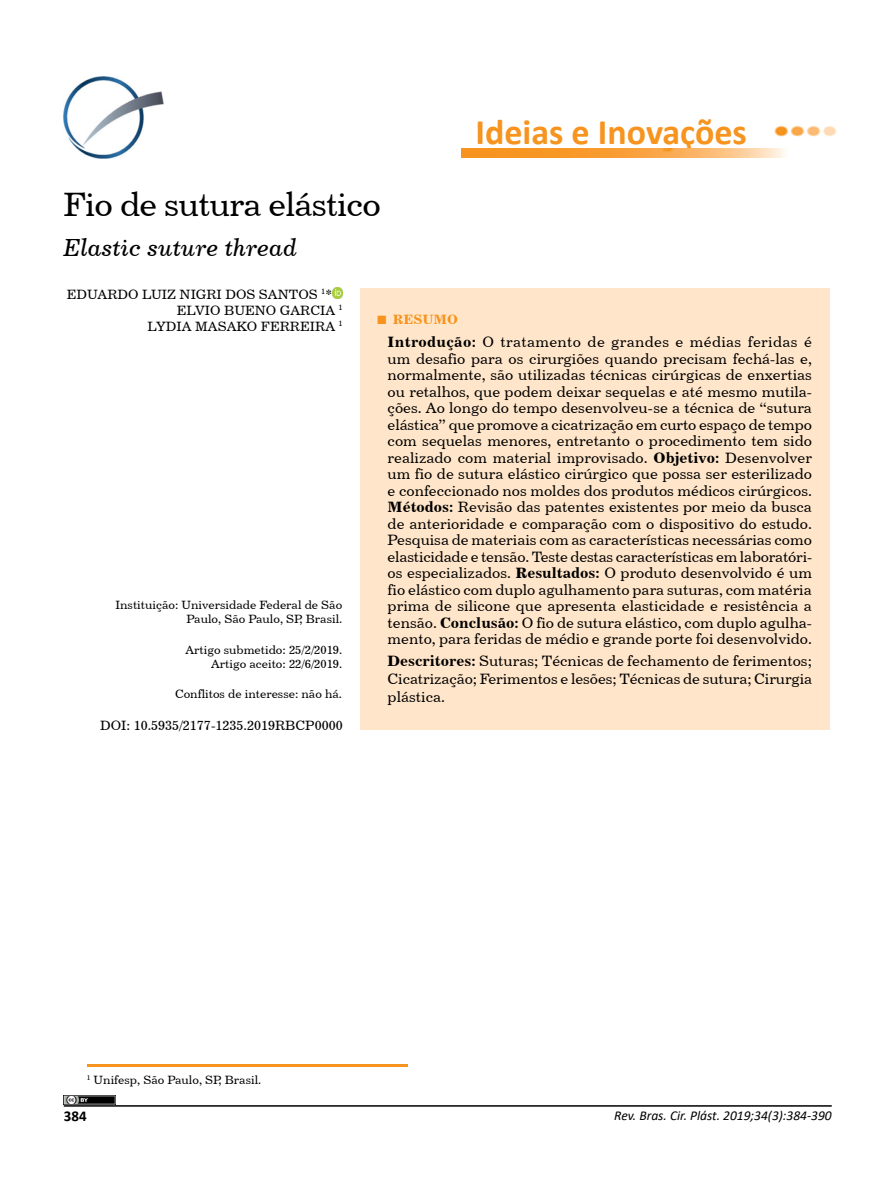
<style>
.page{position:relative;width:893px;height:1191px;background:#fff}
.page>*{position:absolute;margin:0;border:0;box-sizing:border-box;transform-origin:0 0}
.t1{font:700 36px "Calibri";color:#f7941f}
.t2{font:33.75px "Century 731 BT Roman A";letter-spacing:-.025em;color:#000}
.t3{font:24.75px "Century 731 BT Italic A";color:#000}
.t4{font:15px/16.5px "Century 731 BT Roman A";color:#000;text-align:justify}
.t5{font:700 15px "Calibri";color:#000}
.t6{font:13.5px "Century 731 BT Roman A";color:#000}
.t7{font:italic 13.5px "Calibri";color:#000}
.t8{font:13.5px "Century 731 BT Bold A";color:#f7941f}
.t9{font:12px/14.4px "Century 731 BT Roman A";color:#000;text-align:right}
.t10{font:12px/14.4px "Century 731 BT Roman A";color:#000101;text-align:right}
.s1{font-family:"Times New Roman";font-weight:700;font-size:18px}
.s2{font-family:"Century 731 BT Bold A"}
</style>
<div class="page">
<hr style="left:64px;top:1105px;width:768px;height:1px;background:#000">
<svg style="left:332px;top:288px;width:11px;height:10px"></svg>
<img style="left:63px;top:77px;width:101px;height:82px">
<div style="left:360px;top:288px;width:470px;height:441px;background:#ffe6ca"></div>
<hr style="left:87px;top:1064px;width:320px;height:2px;background:#f7941f">
<img style="left:64px;top:1095px;width:51px;height:9px">
<img style="left:774px;top:125px;width:63px;height:12px">
<img style="left:461px;top:148px;width:325px;height:9px">
<h2 class="t2" style="left:63px;top:183px;width:319px">Fio de sutura elástico</h2>
<h3 class="t3" style="left:63px;top:232px;width:235px">Elastic suture thread</h3>
<p class="t6" style="left:67px;top:285px;width:267px">EDUARDO LUIZ NIGRI DOS SANTOS <sup>1</sup>*</p>
<p class="t6" style="left:177px;top:302px;width:167px">ELVIO BUENO GARCIA <sup>1</sup></p>
<p class="t6" style="left:148px;top:318px;width:197px">LYDIA MASAKO FERREIRA <sup>1</sup></p>
<p class="t8" style="left:376px;top:311px;width:83px"><span class="s1">■</span> RESUMO</p>
<h1 class="t1" style="left:475px;top:107px;width:273px">Ideias e Inovações</h1>
<p class="t10" style="left:116px;top:597px;width:228px">Instituição: Universidade Federal de São<br>Paulo, São Paulo, SP, Brasil.</p>
<p class="t9" style="left:186px;top:642px;width:158px">Artigo submetido: 25/2/2019.<br>Artigo aceito: 22/6/2019.</p>
<p class="t9" style="left:175px;top:687px;width:168px">Conflitos de interesse: não há.</p>
<p class="t6" style="left:100px;top:717px;width:244px">DOI: 10.5935/2177-1235.2019RBCP0000</p>
<p class="t4" style="left:388px;top:333px;width:426px"><span class="s2">Introdução:</span> O tratamento de grandes e médias feridas é um desafio para os cirurgiões quando precisam fechá-las e, normalmente, são utilizadas técnicas cirúrgicas de enxertias ou retalhos, que podem deixar sequelas e até mesmo mutila&shy;ções. Ao longo do tempo desenvolveu-se a técnica de “sutura elástica” que promove a cicatrização em curto espaço de tempo com sequelas menores, entretanto o procedimento tem sido realizado com material improvisado. <span class="s2">Objetivo:</span> Desenvolver um fio de sutura elástico cirúrgico que possa ser esterilizado e confeccionado nos moldes dos produtos médicos cirúrgicos.<br><span class="s2">Métodos:</span> Revisão das patentes existentes por meio da busca de anterioridade e comparação com o dispositivo do estudo.<br>Pesquisa de materiais com as características necessárias como elasticidade e tensão. Teste destas características em laboratóri&shy;os especializados. <span class="s2">Resultados:</span> O produto desenvolvido é um fio elástico com duplo agulhamento para suturas, com matéria prima de silicone que apresenta elasticidade e resistência a tensão. <span class="s2">Conclusão:</span> O fio de sutura elástico, com duplo agulha&shy;mento, para feridas de médio e grande porte foi desenvolvido.</p>
<p class="t4" style="left:388px;top:651px;width:426px;line-height:18px"><span class="s2">Descritores:</span> Suturas; Técnicas de fechamento de ferimentos; Cicatrização; Ferimentos e lesões; Técnicas de sutura; Cirurgia plástica.</p>
<p class="t9" style="left:87px;top:1072px;width:176px"><sup>1</sup> Unifesp, São Paulo, SP, Brasil.</p>
<p class="t5" style="left:64px;top:1105px;width:24px">384</p>
<p class="t7" style="left:614px;top:1106px;width:219px">Rev. Bras. Cir. Plást. 2019;34(3):384-390</p>
</div>
